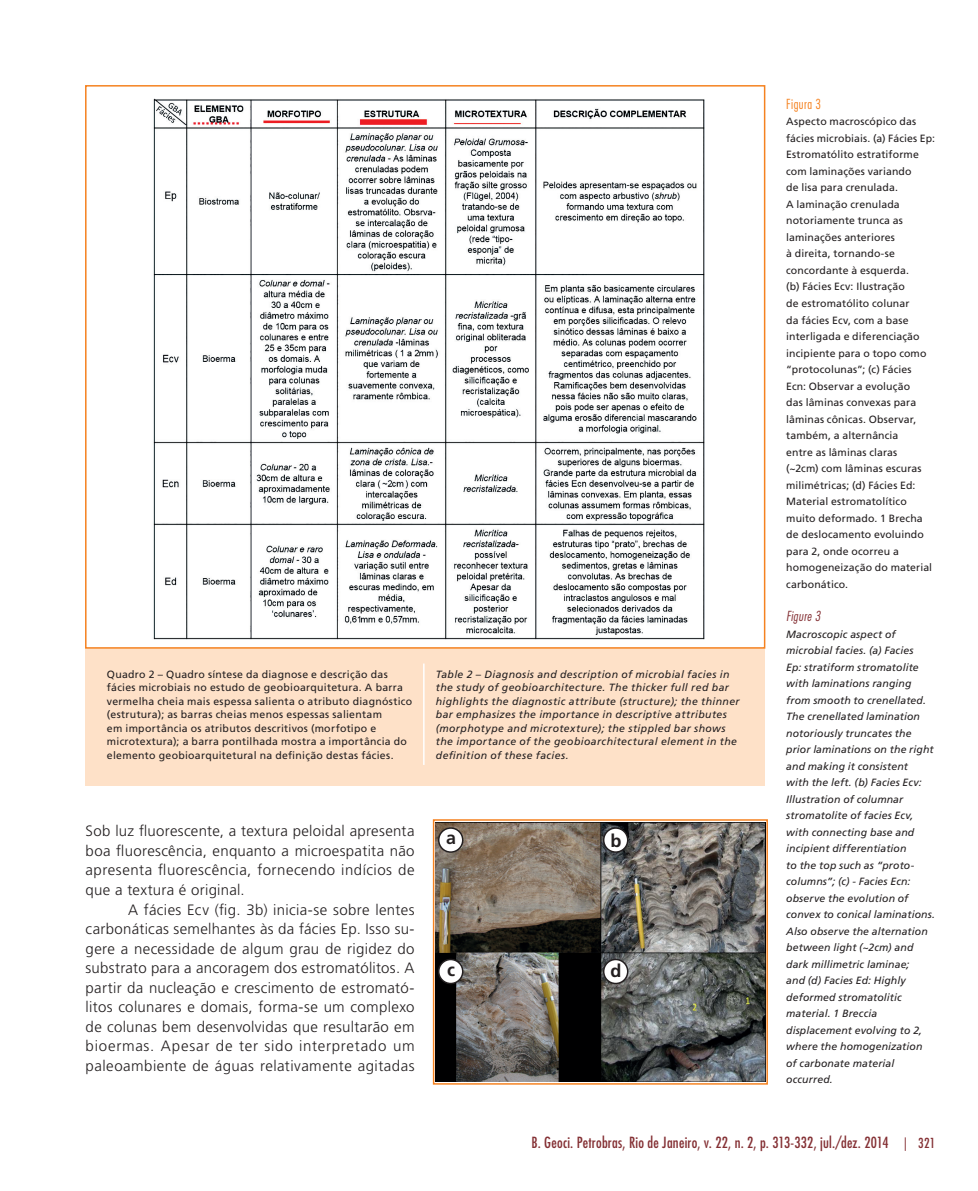
<style>
.page{position:relative;width:978px;height:1191px;background:#fff}
.page>*{position:absolute;margin:0;border:0;box-sizing:border-box;transform-origin:0 0}
.t1{font:700 18px "Frutiger LT Std";color:#231f20}
.t2{font:300 15px/19.5px "Frutiger LT Std";letter-spacing:.03em;color:#231f20;text-align:justify}
.t3{font:condensed 15px "Futura Std";letter-spacing:.015em;color:#843034}
.t4{font:300 condensed 13.5px "Futura Std";letter-spacing:.03em;color:#f58220}
.t5{font:italic 300 condensed 13.5px "Futura Std";letter-spacing:.03em;color:#843034}
.t6{font:condensed 13.5px "Futura Std";color:#843034}
.t7{font:10.5px/16.5px "Frutiger LT Std";letter-spacing:.015em;color:#231f20}
.t8{font:italic 10.5px/16.5px "Frutiger LT Std";letter-spacing:.015em;color:#231f20}
.t9{font:italic 10.5px/13.5px "Frutiger LT Std";letter-spacing:.04em;color:#231f20}
</style>
<div class="page">
<img style="left:436px;top:822px;width:329px;height:259px">
<div style="left:433px;top:819px;width:335px;height:265px;border:1px solid #f58220"></div>
<div style="left:86px;top:648px;width:679px;height:138px;background:#fee1c8"></div>
<hr style="left:423px;top:663px;width:2px;height:102px;background:#fff">
<img style="left:153px;top:98px;width:551px;height:542px">
<div style="left:439px;top:828px;width:24px;height:24px;background:#fff;border-radius:50%"></div>
<div style="left:438px;top:827px;width:25px;height:26px;border:2px solid #231f20;border-radius:50%"></div>
<div style="left:604px;top:828px;width:24px;height:24px;background:#fff;border-radius:50%"></div>
<div style="left:603px;top:827px;width:25px;height:26px;border:2px solid #231f20;border-radius:50%"></div>
<div style="left:439px;top:959px;width:24px;height:24px;background:#fff;border-radius:50%"></div>
<div style="left:438px;top:958px;width:25px;height:26px;border:2px solid #231f20;border-radius:50%"></div>
<div style="left:604px;top:959px;width:24px;height:24px;background:#fff;border-radius:50%"></div>
<div style="left:603px;top:958px;width:25px;height:26px;border:2px solid #231f20;border-radius:50%"></div>
<p class="t7" style="left:107px;top:667px;width:307px;line-height:13.5px">Quadro 2 – Quadro síntese da diagnose e descrição das fácies microbiais no estudo de geobioarquitetura. A barra vermelha cheia mais espessa salienta o atributo diagnóstico (estrutura); as barras cheias menos espessas salientam<br>em importância os atributos descritivos (morfotipo e microtextura); a barra pontilhada mostra a importância do elemento geobioarquitetural na definição destas fácies.</p>
<p class="t9" style="left:436px;top:667px;width:305px">Table 2 – Diagnosis and description of microbial facies in the study of geobioarchitecture. The thicker full red bar highlights the diagnostic attribute (structure); the thinner bar emphasizes the importance in descriptive attributes (morphotype and microtexture); the stippled bar shows the importance of the geobioarchitectural element in the definition of these facies.</p>
<h2 class="t2" style="left:86px;top:821px;width:330px">Sob luz fluorescente, a textura peloidal apresenta boa fluorescência, enquanto a microespatita não apresenta fluorescência, fornecendo indícios de que a textura é original.</h2>
<p class="t2" style="left:86px;top:899px;width:330px;text-indent:43px">A fácies Ecv (fig. 3b) inicia-se sobre lentes carbonáticas semelhantes às da fácies Ep. Isso su&shy;gere a necessidade de algum grau de rigidez do substrato para a ancoragem dos estromatólitos. A partir da nucleação e crescimento de estromató&shy;litos colunares e domais, forma-se um complexo de colunas bem desenvolvidas que resultarão em bioermas. Apesar de ter sido interpretado um paleoambiente de águas relativamente agitadas</p>
<h1 class="t1" style="left:446px;top:827px;width:11px">a</h1>
<h1 class="t1" style="left:610px;top:830px;width:12px">b</h1>
<h1 class="t1" style="left:447px;top:958px;width:9px">c</h1>
<h1 class="t1" style="left:610px;top:960px;width:12px">d</h1>
<p class="t4" style="left:786px;top:96px;width:36px">Figura 3</p>
<p class="t7" style="left:786px;top:114px;width:150px">Aspecto macroscópico das fácies microbiais. (a) Fácies Ep:<br>Estromatólito estratiforme com laminações variando<br>de lisa para crenulada.<br>A laminação crenulada notoriamente trunca as laminações anteriores<br>à direita, tornando-se concordante à esquerda.<br>(b) Fácies Ecv: Ilustração<br>de estromatólito colunar<br>da fácies Ecv, com a base interligada e diferenciação incipiente para o topo como “protocolunas”; (c) Fácies<br>Ecn: Observar a evolução<br>das lâminas convexas para lâminas cônicas. Observar, também, a alternância<br>entre as lâminas claras<br>(~2cm) com lâminas escuras milimétricas; (d) Fácies Ed:<br>Material estromatolítico muito deformado. 1 Brecha de deslocamento evoluindo para 2, onde ocorreu a homogeneização do material carbonático.</p>
<p class="t5" style="left:786px;top:608px;width:36px">Figure 3</p>
<p class="t8" style="left:786px;top:626px;width:150px">Macroscopic aspect of microbial facies. (a) Facies<br>Ep: stratiform stromatolite with laminations ranging from smooth to crenellated.<br>The crenellated lamination notoriously truncates the prior laminations on the right and making it consistent<br>with the left. (b) Facies Ecv:<br>Illustration of columnar stromatolite of facies Ecv, with connecting base and incipient differentiation<br>to the top such as “proto&shy;columns”; (c) - Facies Ecn: observe the evolution of convex to conical laminations.<br>Also observe the alternation between light (~2cm) and dark millimetric laminae;<br>and (d) Facies Ed: Highly deformed stromatolitic material. 1 Breccia displacement evolving to 2, where the homogenization of carbonate material occurred.</p>
<h2 class="t3" style="left:531px;top:1133px;width:359px">B. Geoci. Petrobras, Rio de Janeiro, v. 22, n. 2, p. 313-332, jul./dez. 2014</h2>
<p class="t6" style="left:904px;top:1135px;width:33px">| 321</p>
</div>
